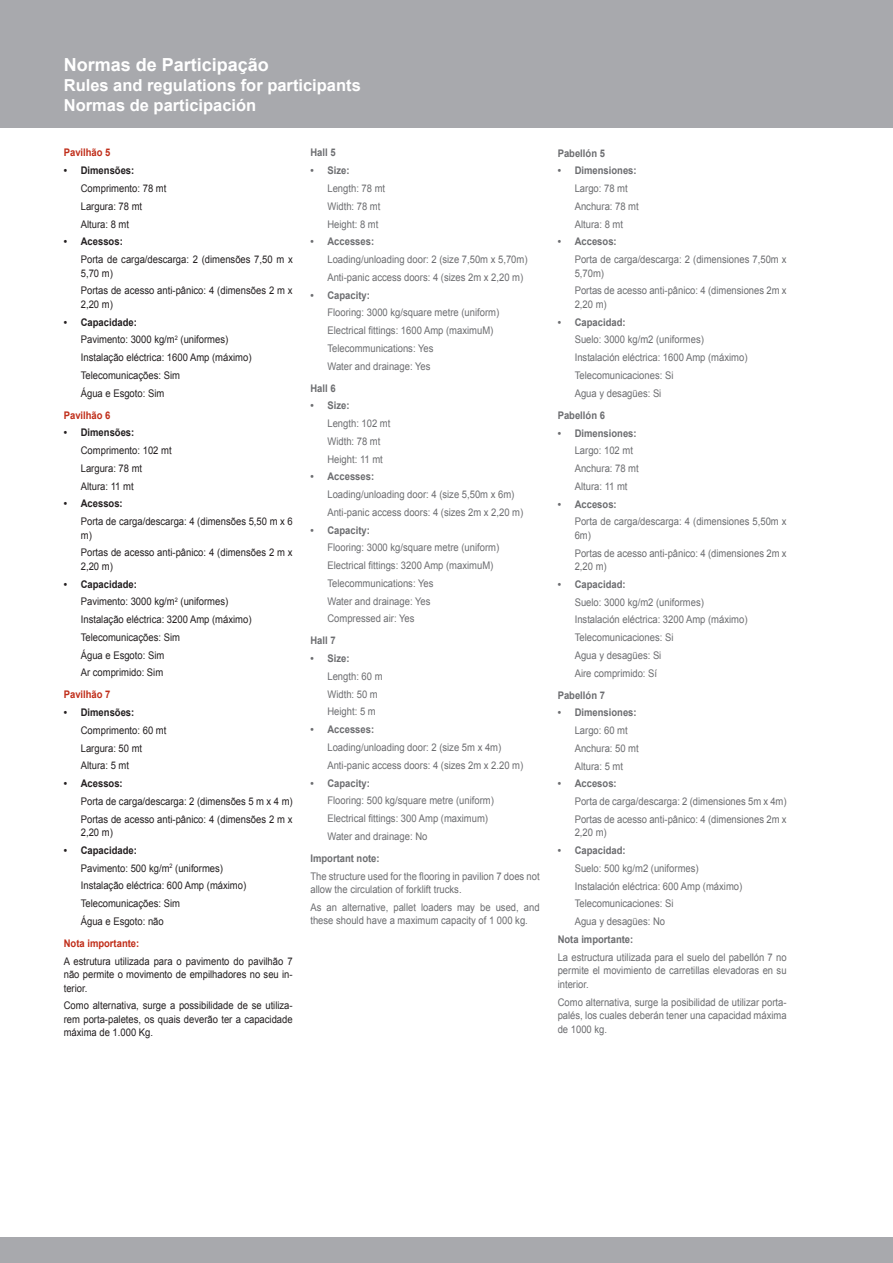
<style>
.page{position:relative;width:893px;height:1263px;background:#fff}
.page>*{position:absolute;margin:0;border:0;box-sizing:border-box;transform-origin:0 0}
.t1{font:700 18px "Arial";color:#fff}
.t2{font:700 16.5px/19.8px "Arial";color:#fff}
.t3{font:10.5px/17.7px "Arial";color:#6c6d70;scale:.9 1}
.t4{font:10.5px/17.7px "Arial";color:#231f20;scale:.9 1}
.t5{font:700 10.5px "Arial";color:#6c6d70;scale:.9 1}
.t6{font:700 10.5px "Arial";color:#231f20;scale:.9 1}
.t7{font:700 10.5px "Arial";color:#c02d19;scale:.9 1}
.s1{font-weight:700}
</style>
<div class="page">
<div style="left:0;top:1237px;width:893px;height:26px;background:#a8a9ad"></div>
<div style="left:0;top:0;width:893px;height:128px;background:#a8a9ad"></div>
<h1 class="t1" style="left:64px;top:53px;width:207px">Normas de Participação</h1>
<h2 class="t2" style="left:64px;top:76px;width:299px">Rules and regulations for participants<br>Normas de participación</h2>
<p class="t7" style="left:64px;top:146px;width:53px">Pavilhão 5</p>
<p class="t6" style="left:64px;top:164px;width:80px">• Dimensões:</p>
<p class="t4" style="left:81px;top:180px;width:97px">Comprimento: 78 mt<br>Largura: 78 mt<br>Altura: 8 mt</p>
<p class="t6" style="left:64px;top:235px;width:67px">• Acessos:</p>
<p class="t4" style="left:81px;top:253px;width:237px;line-height:13.5px">Porta de carga/descarga: 2 (dimensões 7,50 m x<br>5,70 m)</p>
<p class="t4" style="left:81px;top:284px;width:237px;line-height:13.5px">Portas de acesso anti-pânico: 4 (dimensões 2 m x<br>2,20 m)</p>
<p class="t4" style="left:81px;top:313px;width:191px;text-indent:-17px"><span class="s1">• Capacidade:<br></span>Pavimento: 3000 kg/m<sup>2</sup> (uniformes)<br>Instalação eléctrica: 1600 Amp (máximo)<br>Telecomunicações: Sim<br>Água e Esgoto: Sim</p>
<p class="t7" style="left:64px;top:408px;width:53px">Pavilhão 6</p>
<p class="t6" style="left:64px;top:426px;width:80px">• Dimensões:</p>
<p class="t4" style="left:81px;top:442px;width:102px">Comprimento: 102 mt<br>Largura: 78 mt<br>Altura: 11 mt</p>
<p class="t6" style="left:64px;top:497px;width:67px">• Acessos:</p>
<p class="t4" style="left:81px;top:515px;width:237px;line-height:13.5px">Porta de carga/descarga: 4 (dimensões 5,50 m x 6 m)</p>
<p class="t4" style="left:81px;top:546px;width:237px;line-height:13.5px">Portas de acesso anti-pânico: 4 (dimensões 2 m x<br>2,20 m)</p>
<p class="t4" style="left:81px;top:575px;width:191px;text-indent:-17px"><span class="s1">• Capacidade:<br></span>Pavimento: 3000 kg/m<sup>2</sup> (uniformes)<br>Instalação eléctrica: 3200 Amp (máximo)<br>Telecomunicações: Sim<br>Água e Esgoto: Sim<br>Ar comprimido: Sim</p>
<p class="t7" style="left:64px;top:688px;width:53px">Pavilhão 7</p>
<p class="t6" style="left:64px;top:705px;width:80px">• Dimensões:</p>
<p class="t4" style="left:81px;top:721px;width:97px">Comprimento: 60 mt<br>Largura: 50 mt<br>Altura: 5 mt</p>
<p class="t6" style="left:64px;top:776px;width:67px">• Acessos:</p>
<p class="t4" style="left:81px;top:792px;width:237px">Porta de carga/descarga: 2 (dimensões 5 m x 4 m)<br>Portas de acesso anti-pânico: 4 (dimensões 2 m x</p>
<p class="t4" style="left:81px;top:824px;width:37px">2,20 m)</p>
<p class="t4" style="left:81px;top:841px;width:185px;text-indent:-17px"><span class="s1">• Capacidade:<br></span>Pavimento: 500 kg/m<sup>2</sup> (uniformes)<br>Instalação eléctrica: 600 Amp (máximo)<br>Telecomunicações: Sim<br>Água e Esgoto: não</p>
<p class="t7" style="left:64px;top:936px;width:86px">Nota importante:</p>
<p class="t4" style="left:64px;top:954px;width:256px;line-height:13.5px;text-align:justify">A estrutura utilizada para o pavimento do pavilhão 7 não permite o movimento de empilhadores no seu in&shy;terior.</p>
<p class="t4" style="left:64px;top:999px;width:256px;line-height:13.5px;text-align:justify">Como alternativa, surge a possibilidade de se utiliza&shy;rem porta-paletes, os quais deverão ter a capacidade máxima de 1.000 Kg.</p>
<p class="t5" style="left:310px;top:146px;width:30px">Hall 5</p>
<p class="t5" style="left:310px;top:164px;width:45px">• Size:</p>
<p class="t3" style="left:327px;top:180px;width:66px">Length: 78 mt<br>Width: 78 mt<br>Height: 8 mt</p>
<p class="t5" style="left:310px;top:235px;width:72px">• Accesses:</p>
<p class="t3" style="left:327px;top:251px;width:224px">Loading/unloading door: 2 (size 7,50m x 5,70m)<br>Anti-panic access doors: 4 (sizes 2m x 2,20 m)</p>
<p class="t5" style="left:310px;top:288px;width:68px">• Capacity:</p>
<p class="t3" style="left:327px;top:304px;width:192px">Flooring: 3000 kg/square metre (uniform)<br>Electrical fittings: 1600 Amp (maximuM)<br>Telecommunications: Yes<br>Water and drainage: Yes</p>
<p class="t5" style="left:310px;top:381px;width:30px">Hall 6</p>
<p class="t5" style="left:310px;top:399px;width:45px">• Size:</p>
<p class="t3" style="left:327px;top:415px;width:72px">Length: 102 mt<br>Width: 78 mt<br>Height: 11 mt</p>
<p class="t5" style="left:310px;top:470px;width:72px">• Accesses:</p>
<p class="t3" style="left:327px;top:486px;width:219px">Loading/unloading door: 4 (size 5,50m x 6m)<br>Anti-panic access doors: 4 (sizes 2m x 2,20 m)</p>
<p class="t5" style="left:310px;top:523px;width:68px">• Capacity:</p>
<p class="t3" style="left:327px;top:539px;width:192px">Flooring: 3000 kg/square metre (uniform)<br>Electrical fittings: 3200 Amp (maximuM)<br>Telecommunications: Yes<br>Water and drainage: Yes<br>Compressed air: Yes</p>
<p class="t5" style="left:310px;top:634px;width:30px">Hall 7</p>
<p class="t5" style="left:310px;top:652px;width:45px">• Size:</p>
<p class="t3" style="left:327px;top:667px;width:63px">Length: 60 m<br>Width: 50 m<br>Height: 5 m</p>
<p class="t5" style="left:310px;top:723px;width:72px">• Accesses:</p>
<p class="t3" style="left:327px;top:738px;width:219px">Loading/unloading door: 2 (size 5m x 4m)<br>Anti-panic access doors: 4 (sizes 2m x 2.20 m)</p>
<p class="t5" style="left:310px;top:776px;width:68px">• Capacity:</p>
<p class="t3" style="left:327px;top:792px;width:186px">Flooring: 500 kg/square metre (uniform)<br>Electrical fittings: 300 Amp (maximum)<br>Water and drainage: No</p>
<p class="t5" style="left:310px;top:851px;width:78px">Important note:</p>
<p class="t3" style="left:310px;top:869px;width:256px;line-height:13.5px">The structure used for the flooring in pavilion 7 does not allow the circulation of forklift trucks.</p>
<p class="t3" style="left:310px;top:900px;width:256px;line-height:13.5px">As an alternative, pallet loaders may be used, and these should have a maximum capacity of 1 000 kg.</p>
<p class="t5" style="left:558px;top:146px;width:54px">Pabellón 5</p>
<p class="t5" style="left:558px;top:164px;width:89px">• Dimensiones:</p>
<p class="t3" style="left:575px;top:180px;width:73px">Largo: 78 mt<br>Anchura: 78 mt<br>Altura: 8 mt</p>
<p class="t5" style="left:558px;top:235px;width:67px">• Accesos:</p>
<p class="t3" style="left:575px;top:253px;width:237px;line-height:13.5px">Porta de carga/descarga: 2 (dimensiones 7,50m x<br>5,70m)</p>
<p class="t3" style="left:575px;top:284px;width:237px;line-height:13.5px">Portas de acesso anti-pânico: 4 (dimensiones 2m x<br>2,20 m)</p>
<p class="t5" style="left:558px;top:315px;width:77px">• Capacidad:</p>
<p class="t3" style="left:575px;top:331px;width:193px">Suelo: 3000 kg/m2 (uniformes)<br>Instalación eléctrica: 1600 Amp (máximo)<br>Telecomunicaciones: Si<br>Agua y desagües: Si</p>
<p class="t5" style="left:558px;top:408px;width:54px">Pabellón 6</p>
<p class="t5" style="left:558px;top:426px;width:89px">• Dimensiones:</p>
<p class="t3" style="left:575px;top:442px;width:73px">Largo: 102 mt<br>Anchura: 78 mt<br>Altura: 11 mt</p>
<p class="t5" style="left:558px;top:497px;width:67px">• Accesos:</p>
<p class="t3" style="left:575px;top:515px;width:237px;line-height:13.5px">Porta de carga/descarga: 4 (dimensiones 5,50m x<br>6m)</p>
<p class="t3" style="left:575px;top:546px;width:237px;line-height:13.5px">Portas de acesso anti-pânico: 4 (dimensiones 2m x<br>2,20 m)</p>
<p class="t5" style="left:558px;top:577px;width:77px">• Capacidad:</p>
<p class="t3" style="left:575px;top:593px;width:193px">Suelo: 3000 kg/m2 (uniformes)<br>Instalación eléctrica: 3200 Amp (máximo)<br>Telecomunicaciones: Si<br>Agua y desagües: Si<br>Aire comprimido: Sí</p>
<p class="t5" style="left:558px;top:688px;width:54px">Pabellón 7</p>
<p class="t5" style="left:558px;top:706px;width:89px">• Dimensiones:</p>
<p class="t3" style="left:575px;top:722px;width:73px">Largo: 60 mt<br>Anchura: 50 mt<br>Altura: 5 mt</p>
<p class="t5" style="left:558px;top:777px;width:67px">• Accesos:</p>
<p class="t3" style="left:575px;top:793px;width:237px">Porta de carga/descarga: 2 (dimensiones 5m x 4m)<br>Portas de acesso anti-pânico: 4 (dimensiones 2m x</p>
<p class="t3" style="left:575px;top:824px;width:37px">2,20 m)</p>
<p class="t5" style="left:558px;top:843px;width:77px">• Capacidad:</p>
<p class="t3" style="left:575px;top:859px;width:188px">Suelo: 500 kg/m2 (uniformes)<br>Instalación eléctrica: 600 Amp (máximo)<br>Telecomunicaciones: Si<br>Agua y desagües: No</p>
<p class="t5" style="left:558px;top:932px;width:85px">Nota importante:</p>
<p class="t3" style="left:558px;top:950px;width:256px;line-height:13.5px;text-align:justify">La estructura utilizada para el suelo del pabellón 7 no permite el movimiento de carretillas elevadoras en su interior.</p>
<p class="t3" style="left:558px;top:995px;width:256px;line-height:13.5px;text-align:justify">Como alternativa, surge la posibilidad de utilizar porta&shy;palés, los cuales deberán tener una capacidad máxima de 1000 kg.</p>
</div>
